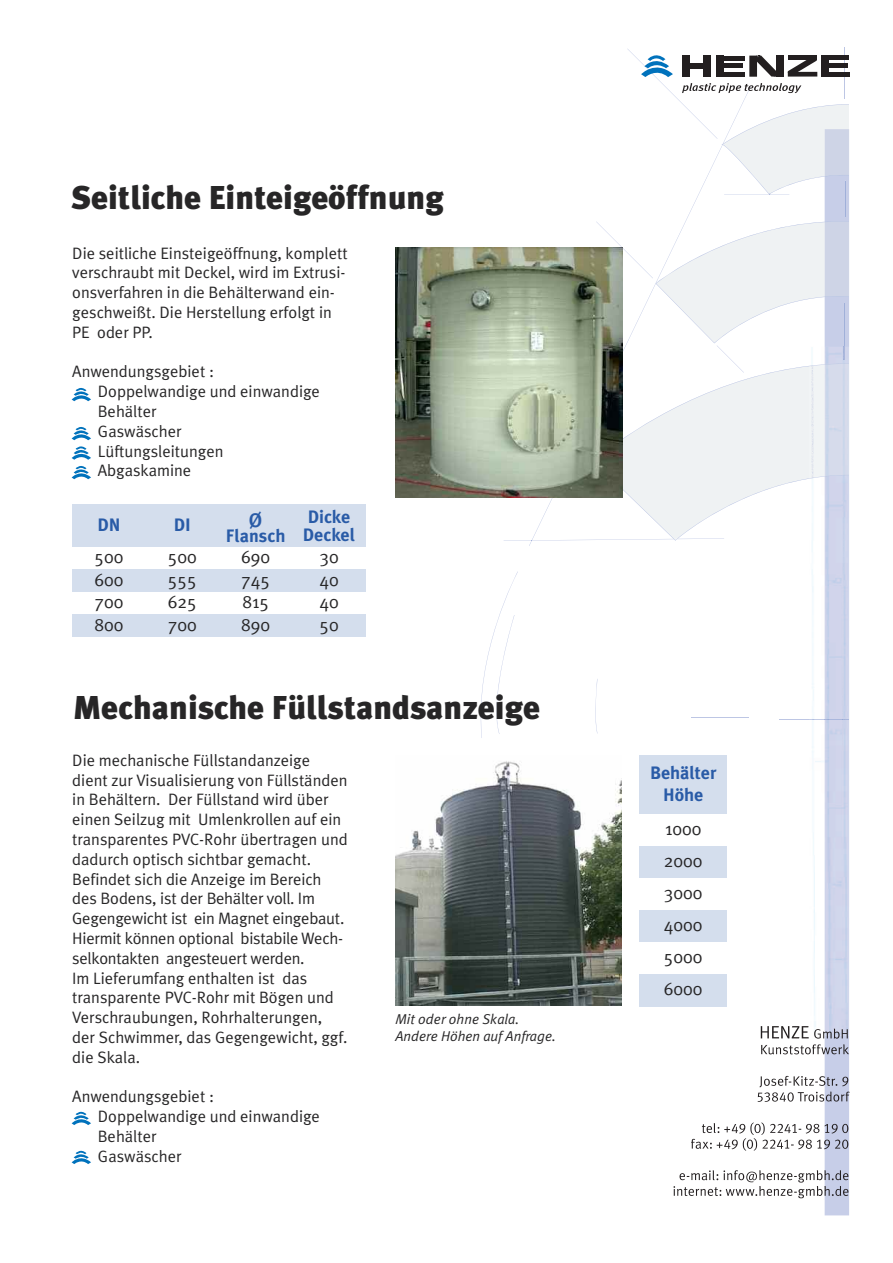
<style>
.page{position:relative;width:893px;height:1263px;background:#fff}
.page>*{position:absolute;margin:0;border:0;box-sizing:border-box;transform-origin:0 0}
.t1{font:900 33px "Meta Plus";color:#272627}
.t2{font:27px "Meta Plus";color:#295ba7}
.t3{font:18px/32px "Meta Plus Normal";color:#272627;text-align:justify}
.t4{font:700 18px/18px "Meta Plus";color:#295ba7}
.t5{font:16.5px/19.8px "Meta Plus Normal";color:#272627}
.t6{font:italic 14.25px/17.1px "Meta Plus Normal";color:#272627}
</style>
<div class="page">
<hr style="left:845px;top:47px;width:1px;height:52px;background:#bdc6e4">
<svg style="left:473px;top:49px;width:377px;height:1166px"></svg>
<svg style="left:72px;top:388px;width:19px;height:13px"></svg>
<svg style="left:72px;top:427px;width:19px;height:13px"></svg>
<svg style="left:72px;top:446px;width:19px;height:14px"></svg>
<svg style="left:72px;top:466px;width:19px;height:13px"></svg>
<div style="left:72px;top:504px;width:74px;height:43px;background:#d4deed"></div>
<div style="left:146px;top:504px;width:73px;height:43px;background:#d4deed"></div>
<div style="left:219px;top:504px;width:73px;height:43px;background:#d4deed"></div>
<div style="left:292px;top:504px;width:74px;height:43px;background:#d4deed"></div>
<div style="left:72px;top:569px;width:74px;height:23px;background:#d4deed"></div>
<div style="left:146px;top:569px;width:73px;height:23px;background:#d4deed"></div>
<div style="left:219px;top:569px;width:73px;height:23px;background:#d4deed"></div>
<div style="left:292px;top:569px;width:74px;height:23px;background:#d4deed"></div>
<div style="left:72px;top:614px;width:74px;height:23px;background:#d4deed"></div>
<div style="left:146px;top:614px;width:73px;height:23px;background:#d4deed"></div>
<div style="left:219px;top:614px;width:73px;height:23px;background:#d4deed"></div>
<div style="left:292px;top:614px;width:74px;height:23px;background:#d4deed"></div>
<img style="left:395px;top:248px;width:228px;height:249px">
<div style="left:639px;top:756px;width:88px;height:58px;background:#d4deed"></div>
<div style="left:639px;top:814px;width:88px;height:32px;background:#fff"></div>
<div style="left:639px;top:846px;width:88px;height:32px;background:#d4deed"></div>
<div style="left:639px;top:878px;width:88px;height:32px;background:#fff"></div>
<div style="left:639px;top:910px;width:88px;height:32px;background:#d4deed"></div>
<div style="left:639px;top:942px;width:88px;height:32px;background:#fff"></div>
<div style="left:639px;top:974px;width:88px;height:32px;background:#d4deed"></div>
<img style="left:395px;top:756px;width:227px;height:250px">
<svg style="left:72px;top:1112px;width:19px;height:13px"></svg>
<svg style="left:72px;top:1151px;width:19px;height:13px"></svg>
<h1 class="t1" style="left:71px;top:178px;width:374px">Seitliche Einteigeöffnung</h1>
<p class="t5" style="left:72px;top:243px;width:277px">Die seitliche Einsteigeöffnung, komplett verschraubt mit Deckel, wird im Extrusi&shy;onsverfahren in die Behälterwand ein&shy;geschweißt. Die Herstellung erfolgt in PE oder PP.</p>
<p class="t5" style="left:98px;top:362px;width:224px;text-indent:-25px">Anwendungsgebiet :<br>Doppelwandige und einwandige<br>Behälter<br>Gaswäscher<br>Lüftungsleitungen<br>Abgaskamine</p>
<p class="t4" style="left:97px;top:516px;width:25px">DN</p>
<p class="t4" style="left:174px;top:516px;width:19px">DI</p>
<h2 class="t2" style="left:248px;top:502px;width:16px">ø</h2>
<p class="t4" style="left:226px;top:527px;width:61px">Flansch</p>
<p class="t4" style="left:303px;top:508px;width:54px">Dicke<br>Deckel</p>
<p class="t3" style="left:95px;top:541px;width:30px">500</p>
<p class="t3" style="left:168px;top:541px;width:30px">500</p>
<p class="t3" style="left:241px;top:541px;width:30px">690</p>
<p class="t3" style="left:319px;top:541px;width:21px">30</p>
<p class="t3" style="left:95px;top:564px;width:30px">600</p>
<p class="t3" style="left:168px;top:564px;width:30px">555</p>
<p class="t3" style="left:241px;top:564px;width:30px">745</p>
<p class="t3" style="left:319px;top:564px;width:21px">40</p>
<p class="t3" style="left:95px;top:586px;width:30px">700</p>
<p class="t3" style="left:168px;top:586px;width:30px">625</p>
<p class="t3" style="left:242px;top:586px;width:28px">815</p>
<p class="t3" style="left:319px;top:586px;width:21px">40</p>
<p class="t3" style="left:95px;top:609px;width:30px">800</p>
<p class="t3" style="left:168px;top:609px;width:30px">700</p>
<p class="t3" style="left:241px;top:609px;width:30px">890</p>
<p class="t3" style="left:319px;top:609px;width:21px">50</p>
<h1 class="t1" style="left:73px;top:688px;width:469px">Mechanische Füllstandsanzeige</h1>
<p class="t5" style="left:72px;top:750px;width:277px">Die mechanische Füllstandanzeige dient zur Visualisierung von Füllständen in Behältern. Der Füllstand wird über einen Seilzug mit Umlenkrollen auf ein transparentes PVC-Rohr übertragen und dadurch optisch sichtbar gemacht.<br>Befindet sich die Anzeige im Bereich des Bodens, ist der Behälter voll. Im Gegengewicht ist ein Magnet eingebaut.<br>Hiermit können optional bistabile Wech&shy;selkontakten angesteuert werden.<br>Im Lieferumfang enthalten ist das transparente PVC-Rohr mit Bögen und Verschraubungen, Rohrhalterungen, der Schwimmer, das Gegengewicht, ggf. die Skala.</p>
<p class="t5" style="left:98px;top:1087px;width:224px;text-indent:-26px">Anwendungsgebiet :<br>Doppelwandige und einwandige<br>Behälter<br>Gaswäscher</p>
<p class="t6" style="left:395px;top:1010px;width:162px">Mit oder ohne Skala.<br>Andere Höhen auf Anfrage.</p>
<p class="t4" style="left:650px;top:762px;width:68px;line-height:21.6px;text-align:center">Behälter<br>Höhe</p>
<p class="t3" style="left:664px;top:813px;width:40px">1000<br>2000<br>3000<br>4000<br>5000<br>6000</p>
</div>
